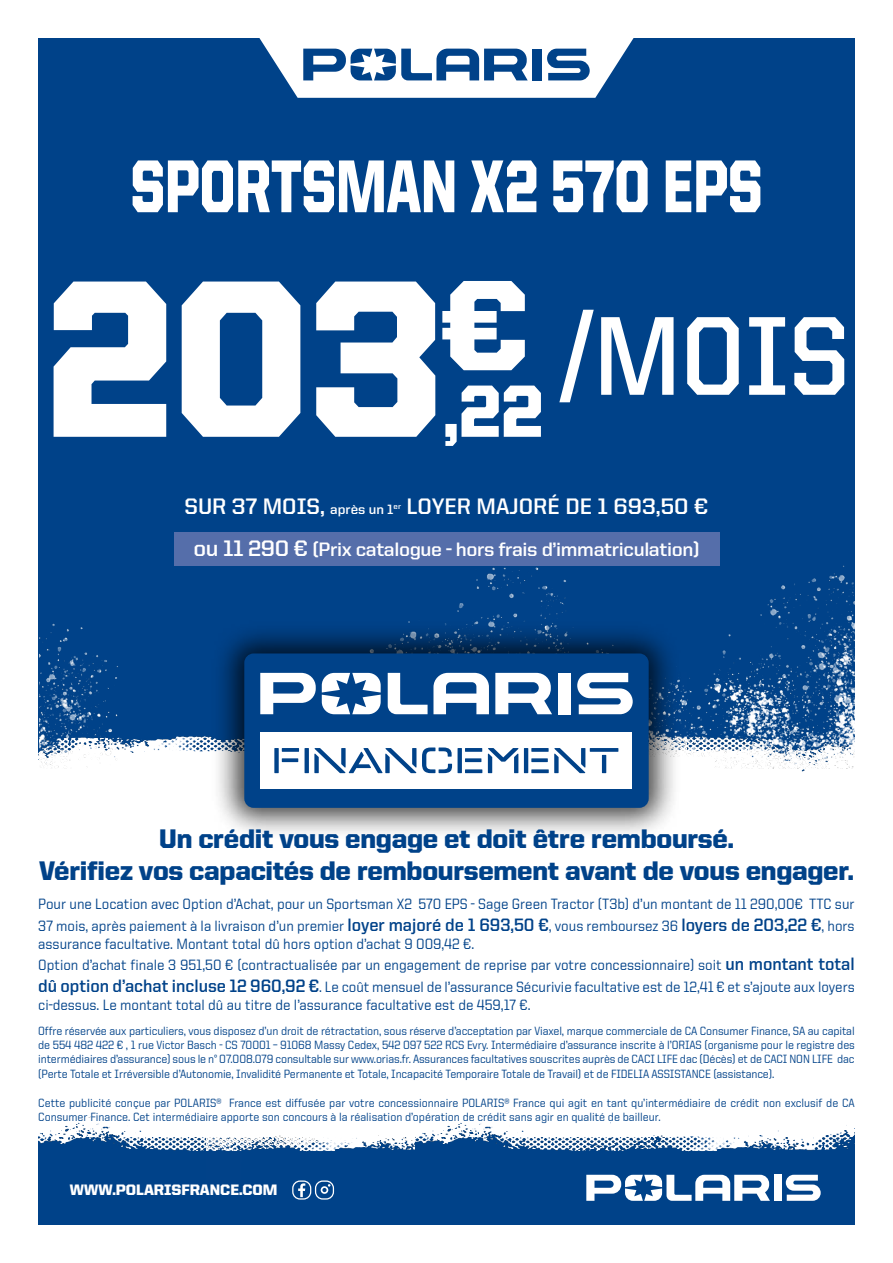
<style>
.page{position:relative;width:893px;height:1263px;background:#fff}
.page>*{position:absolute;margin:0;border:0;box-sizing:border-box;transform-origin:0 0}
.t1{font:900 225px "United Sans Reg";color:#fff;scale:.89 1}
.t2{font:700 112.5px "United Sans Reg";color:#fff;scale:.89 1}
.t3{font:900 75px "United Sans Reg";color:#fff;scale:.7 1}
.t4{font:900 74.25px "United Sans Reg";color:#fff;scale:.89 1}
.t5{font:900 27px/32.4px "United Sans Reg";letter-spacing:-.01em;color:#004289;text-align:center}
.t6{font:700 22.5px "United Sans Reg";color:#fff}
.t7{font:700 19.5px "United Sans Reg";letter-spacing:-.02em;color:#fff}
.t8{font:900 15.15px "United Sans Reg";color:#fff}
.t9{font:500 15px/21.6px "United Sans Reg";color:#004289;scale:.92 1}
.t10{font:500 12px/14.4px "United Sans Reg";color:#004289;text-align:justify;scale:.92 1}
.s1{font-size:13.5px}
.s2{font-size:22.5px}
.s3{font-weight:700;font-size:18px}
</style>
<div class="page">
<div style="left:38px;top:38px;width:817px;height:744px;background:#004289"></div>
<div style="left:38px;top:1120px;width:817px;height:105px;background:#004289"></div>
<div style="left:38px;top:752px;width:141px;height:30px;background:#fff"></div>
<div style="left:714px;top:769px;width:141px;height:13px;background:#fff"></div>
<img style="left:39px;top:532px;width:816px;height:237px">
<img style="left:415px;top:1116px;width:440px;height:66px">
<img style="left:38px;top:1116px;width:377px;height:36px">
<svg style="left:259px;top:38px;width:375px;height:60px"></svg>
<div style="left:774px;top:1175px;width:8px;height:26px;background:#fff"></div>
<svg style="left:786px;top:1175px;width:35px;height:26px"></svg>
<svg style="left:586px;top:1175px;width:184px;height:26px"></svg>
<div style="left:292px;top:1180px;width:19px;height:19px;border:1px solid #fff;border-radius:7px"></div>
<svg style="left:298px;top:1183px;width:7px;height:14px"></svg>
<div style="left:321px;top:1186px;width:7px;height:8px;border:2px solid #fff;border-radius:50%"></div>
<div style="left:315px;top:1180px;width:19px;height:19px;border:1px solid #fff;border-radius:7px"></div>
<div style="left:179px;top:758px;width:535px;height:114px;background:#fff"></div>
<div style="left:211px;top:620px;width:471px;height:221px;background:#000;opacity:.75"></div>
<div style="left:244px;top:653px;width:405px;height:155px;background:#004289;border-radius:9px"></div>
<div style="left:261px;top:732px;width:371px;height:56px;background:#fff"></div>
<svg style="left:590px;top:748px;width:28px;height:4px"></svg>
<hr style="left:602px;top:755px;width:4px;height:18px;background:#004289">
<svg style="left:305px;top:748px;width:4px;height:25px"></svg>
<svg style="left:422px;top:747px;width:30px;height:26px"></svg>
<svg style="left:282px;top:748px;width:17px;height:4px"></svg>
<svg style="left:282px;top:758px;width:16px;height:4px"></svg>
<div style="left:274px;top:748px;width:5px;height:25px;background:#004289"></div>
<svg style="left:465px;top:748px;width:17px;height:4px"></svg>
<svg style="left:465px;top:758px;width:16px;height:4px"></svg>
<svg style="left:458px;top:748px;width:4px;height:25px"></svg>
<svg style="left:465px;top:769px;width:17px;height:4px"></svg>
<svg style="left:531px;top:748px;width:18px;height:4px"></svg>
<svg style="left:531px;top:758px;width:17px;height:4px"></svg>
<hr style="left:524px;top:748px;width:4px;height:25px;background:#004289">
<svg style="left:531px;top:769px;width:18px;height:4px"></svg>
<svg style="left:314px;top:748px;width:102px;height:25px"></svg>
<svg style="left:554px;top:748px;width:31px;height:25px"></svg>
<svg style="left:488px;top:748px;width:30px;height:25px"></svg>
<div style="left:558px;top:673px;width:13px;height:41px;background:#fff"></div>
<svg style="left:260px;top:673px;width:56px;height:41px"></svg>
<svg style="left:495px;top:673px;width:57px;height:41px"></svg>
<svg style="left:577px;top:673px;width:56px;height:41px"></svg>
<svg style="left:322px;top:673px;width:59px;height:41px"></svg>
<svg style="left:388px;top:673px;width:101px;height:41px"></svg>
<div style="left:174px;top:532px;width:545px;height:34px;background:#556eaa"></div>
<h3 class="t3" style="left:131px;top:145px;width:904px">SPORTSMAN X2 570 EPS</h3>
<h2 class="t2" style="left:441px;top:295px;width:461px"><sup>€</sup> /MOIS</h2>
<h1 class="t1" style="left:45px;top:234px;width:449px">203</h1>
<h3 class="t4" style="left:443px;top:370px;width:113px">,22</h3>
<h3 class="t6" style="left:184px;top:494px;width:525px">SUR 37 MOIS, <span class="s1">après un 1</span><sup>er</sup> LOYER MAJORÉ DE 1 693,50 €</h3>
<h3 class="t7" style="left:193px;top:539px;width:508px"><span class="s2">ou 11 290 €</span> (Prix catalogue - hors frais d’immatriculation)</h3>
<h3 class="t5" style="left:39px;top:822px;width:816px">Un crédit vous engage et doit être remboursé.<br>Vérifiez vos capacités de remboursement avant de vous engager.</h3>
<p class="t9" style="left:38px;top:893px;width:889px">Pour une Location avec Option d’Achat, pour un Sportsman X2 570 EPS - Sage Green Tractor (T3b) d’un montant de 11 290,00€ TTC sur<br>37 mois, après paiement à la livraison d’un premier <span class="s3">loyer majoré de 1 693,50 €</span>, vous remboursez 36 <span class="s3">loyers de 203,22 €</span>, hors</p>
<p class="t9" style="left:38px;top:932px;width:889px">assurance facultative. Montant total dû hors option d’achat 9 009,42 €.<br>Option d’achat finale 3 951,50 € (contractualisée par un engagement de reprise par votre concessionnaire) soit <span class="s3">un montant total dû option d’achat incluse 12 960,92 €</span>. Le coût mensuel de l’assurance Sécurivie facultative est de 12,41 € et s’ajoute aux loyers</p>
<p class="t9" style="left:38px;top:993px;width:537px">ci-dessus. Le montant total dû au titre de l’assurance facultative est de 459,17 €.</p>
<p class="t10" style="left:38px;top:1023px;width:889px">Offre réservée aux particuliers, vous disposez d’un droit de rétractation, sous réserve d’acceptation par Viaxel, marque commerciale de CA Consumer Finance, SA au capital de 554 482 422 € , 1 rue Victor Basch - CS 70001 – 91068 Massy Cedex, 542 097 522 RCS Evry. Intermédiaire d’assurance inscrite à l’ORIAS (organisme pour le registre des intermédiaires d’assurance) sous le n° 07.008.079 consultable sur www.orias.fr. Assurances facultatives souscrites auprès de CACI LIFE dac (Décès) et de CACI NON LIFE dac (Perte Totale et Irréversible d’Autonomie, Invalidité Permanente et Totale, Incapacité Temporaire Totale de Travail) et de FIDELIA ASSISTANCE (assistance).</p>
<p class="t10" style="left:38px;top:1095px;width:889px">Cette publicité conçue par POLARIS® France est diffusée par votre concessionnaire POLARIS® France qui agit en tant qu’intermédiaire de crédit non exclusif de CA<br>Consumer Finance. Cet intermédiaire apporte son concours à la réalisation d’opération de crédit sans agir en qualité de bailleur.</p>
<p class="t8" style="left:70px;top:1181px;width:209px">WWW.POLARISFRANCE.COM</p>
</div>
